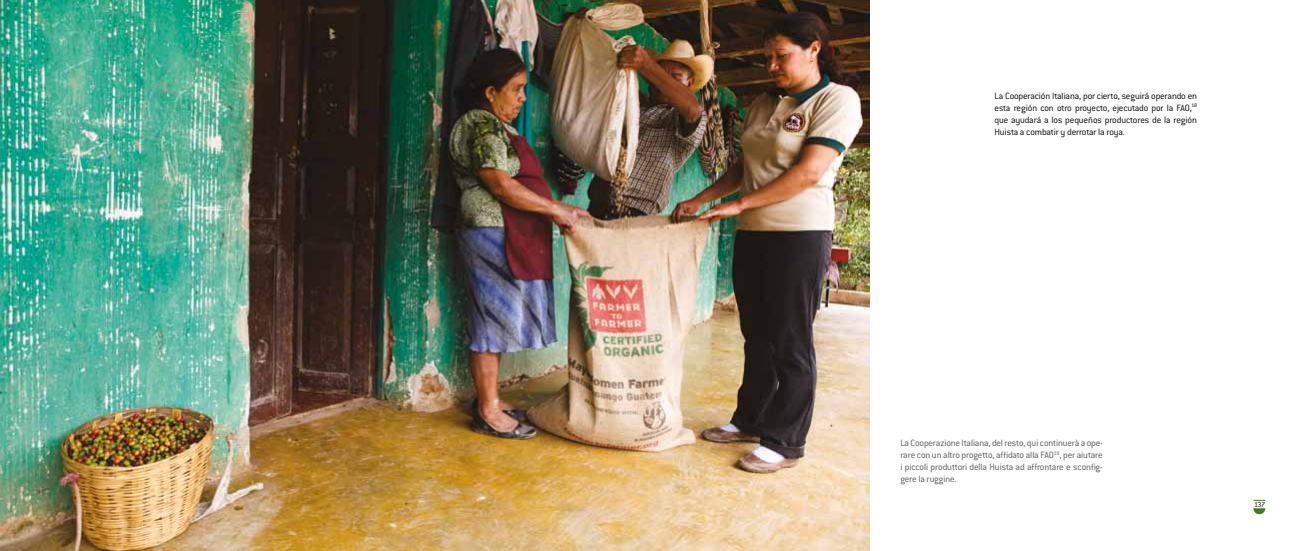
<style>
.page{position:relative;width:1314px;height:551px;background:#fff}
.page>*{position:absolute;margin:0;border:0;box-sizing:border-box;transform-origin:0 0}
.t1{font:300 10px/12px "Conduit ITC";letter-spacing:-.015em;color:#000;text-align:justify}
.t2{font:300 10px/12px "Conduit ITC";letter-spacing:-.01em;color:#575756;text-align:justify}
.t3{font:300 8px "Conduit ITC";color:#000}
</style>
<div class="page">
<svg style="left:1253px;top:508px;width:12px;height:6px"></svg>
<svg style="left:1253px;top:500px;width:12px;height:1px"></svg>
<img style="left:0;top:0;width:869px;height:551px">
<p class="t1" style="left:994px;top:89px;width:204px">La Cooperación Italiana, por cierto, seguirá operando en esta región con otro proyecto, ejecutado por la FAO,<sup>18 </sup>que ayudará a los pequeños productores de la región Huista a combatir y derrotar la roya.</p>
<p class="t2" style="left:900px;top:437px;width:204px">La Cooperazione Italiana, del resto, qui continuerà a ope&shy;rare con un altro progetto, affidato alla FAO<sup>19</sup>, per aiutare i piccoli produttori della Huista ad affrontare e sconfig&shy;gere la ruggine.</p>
<p class="t3" style="left:1254px;top:500px;width:13px">137</p>
</div>
